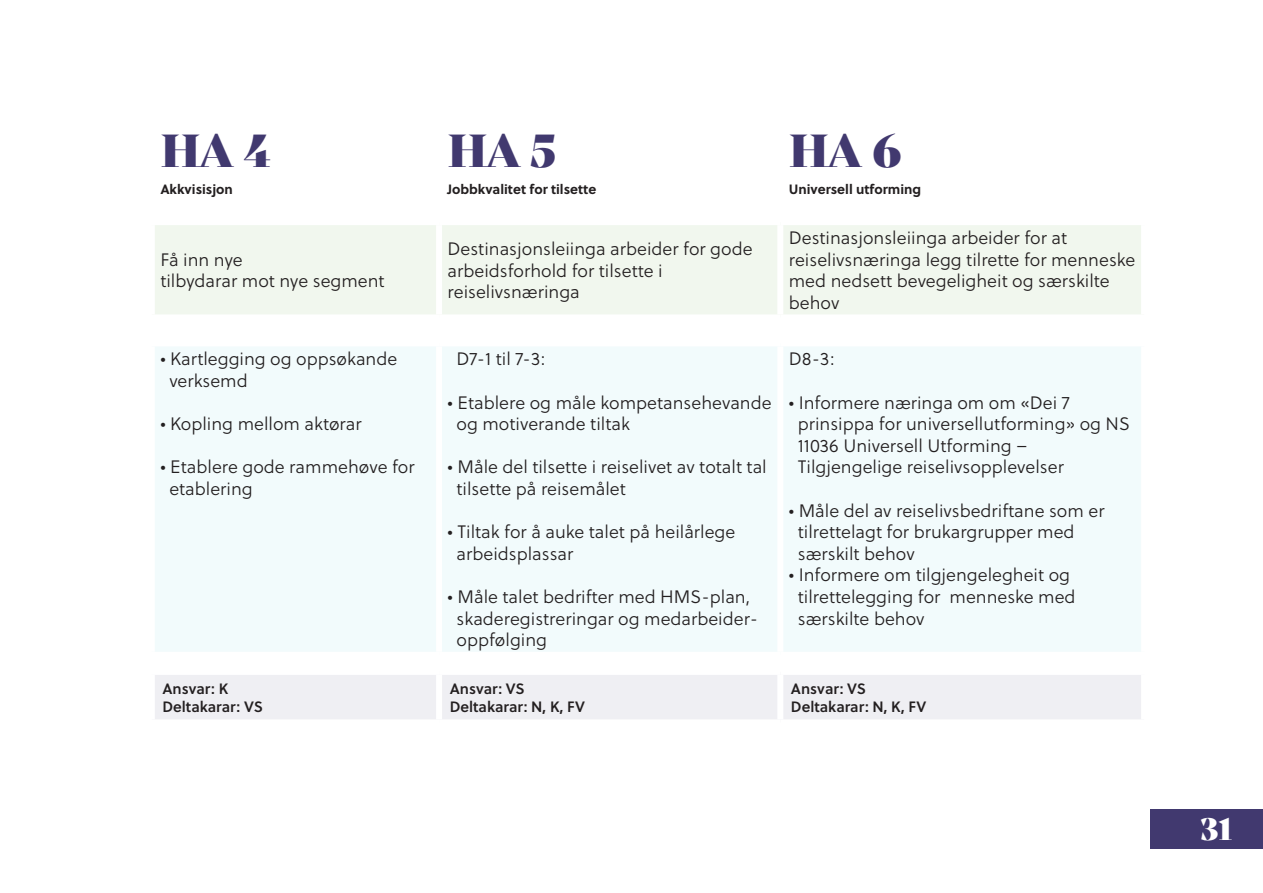
<style>
.page{position:relative;width:1263px;height:893px;background:#fff}
.page>*{position:absolute;margin:0;border:0;box-sizing:border-box;transform-origin:0 0}
.t1{font:45px "Bely Display";color:#41396f}
.t2{font:30px "Bely Display";color:#fff}
.t3{font:18px/21.6px "Soleil Lt";color:#231f20}
.t4{font:15px "Soleil Sb";color:#231f20}
.t5{font:700 13.5px "Soleil";color:#231f20}
</style>
<div class="page">
<div style="left:1151px;top:809px;width:112px;height:39px;background:#41396f"></div>
<div style="left:155px;top:225px;width:986px;height:89px;background:#f1f7ee"></div>
<div style="left:155px;top:347px;width:986px;height:305px;background:#f2fbfc"></div>
<div style="left:155px;top:675px;width:986px;height:44px;background:#efeff3"></div>
<div style="left:436px;top:225px;width:6px;height:89px;background:#fff"></div>
<div style="left:777px;top:225px;width:6px;height:89px;background:#fff"></div>
<div style="left:436px;top:346px;width:6px;height:306px;background:#fff"></div>
<div style="left:777px;top:346px;width:6px;height:306px;background:#fff"></div>
<div style="left:436px;top:675px;width:6px;height:44px;background:#fff"></div>
<div style="left:777px;top:675px;width:6px;height:44px;background:#fff"></div>
<p class="t1" style="left:160px;top:115px;width:112px">HA 4</p>
<p class="t1" style="left:448px;top:115px;width:110px">HA 5</p>
<p class="t1" style="left:789px;top:115px;width:114px">HA 6</p>
<p class="t5" style="left:160px;top:179px;width:74px">Akkvisisjon</p>
<p class="t5" style="left:448px;top:179px;width:150px">Jobbkvalitet for tilsette</p>
<p class="t5" style="left:789px;top:179px;width:134px">Universell utforming</p>
<p class="t3" style="left:160px;top:248px;width:84px">Få inn nye</p>
<p class="t3" style="left:160px;top:270px;width:226px">tilbydarar mot nye segment</p>
<p class="t3" style="left:160px;top:348px;width:238px">• Kartlegging og oppsøkande</p>
<p class="t3" style="left:169px;top:370px;width:80px">verksemd</p>
<p class="t3" style="left:160px;top:413px;width:203px">• Kopling mellom aktørar</p>
<p class="t3" style="left:160px;top:456px;width:256px">• Etablere gode rammehøve for</p>
<p class="t3" style="left:169px;top:478px;width:85px">etablering</p>
<p class="t4" style="left:162px;top:677px;width:67px">Ansvar: K</p>
<p class="t4" style="left:162px;top:695px;width:102px">Deltakarar: VS</p>
<p class="t3" style="left:448px;top:238px;width:306px">Destinasjonsleiinga arbeider for gode</p>
<p class="t3" style="left:448px;top:259px;width:217px">arbeidsforhold for tilsette i</p>
<p class="t3" style="left:448px;top:281px;width:134px">reiselivsnæringa</p>
<p class="t3" style="left:457px;top:348px;width:90px">D7-1 til 7-3:</p>
<p class="t3" style="left:448px;top:391px;width:326px">• Etablere og måle kompetansehevande</p>
<p class="t3" style="left:457px;top:413px;width:175px">og motiverande tiltak</p>
<p class="t3" style="left:448px;top:456px;width:321px">• Måle del tilsette i reiselivet av totalt tal</p>
<p class="t3" style="left:457px;top:478px;width:171px">tilsette på reisemålet</p>
<p class="t3" style="left:448px;top:521px;width:289px">• Tiltak for å auke talet på heilårlege</p>
<p class="t3" style="left:457px;top:543px;width:118px">arbeidsplassar</p>
<p class="t3" style="left:448px;top:586px;width:304px">• Måle talet bedrifter med HMS-plan,</p>
<p class="t3" style="left:457px;top:607px;width:303px">skaderegistreringar og medarbeider-</p>
<p class="t3" style="left:457px;top:629px;width:92px">oppfølging</p>
<p class="t4" style="left:450px;top:677px;width:77px">Ansvar: VS</p>
<p class="t4" style="left:450px;top:695px;width:137px">Deltakarar: N, K, FV</p>
<p class="t3" style="left:789px;top:227px;width:280px">Destinasjonsleiinga arbeider for at</p>
<p class="t3" style="left:789px;top:248px;width:348px">reiselivsnæringa legg tilrette for menneske med nedsett bevegeligheit og særskilte behov</p>
<p class="t3" style="left:789px;top:348px;width:47px">D8-3:</p>
<p class="t3" style="left:789px;top:391px;width:282px">• Informere næringa om om «Dei 7</p>
<p class="t3" style="left:798px;top:413px;width:334px">prinsippa for universellutforming» og NS</p>
<p class="t3" style="left:798px;top:435px;width:231px">11036 Universell Utforming –</p>
<p class="t3" style="left:798px;top:456px;width:268px">Tilgjengelige reiselivsopplevelser</p>
<p class="t3" style="left:789px;top:499px;width:317px">• Måle del av reiselivsbedriftane som er</p>
<p class="t3" style="left:798px;top:521px;width:278px">tilrettelagt for brukargrupper med</p>
<p class="t3" style="left:798px;top:543px;width:118px">særskilt behov</p>
<p class="t3" style="left:789px;top:564px;width:283px">• Informere om tilgjengelegheit og</p>
<p class="t3" style="left:798px;top:586px;width:279px">tilrettelegging for menneske med</p>
<p class="t3" style="left:798px;top:607px;width:128px">særskilte behov</p>
<p class="t4" style="left:791px;top:677px;width:77px">Ansvar: VS</p>
<p class="t4" style="left:791px;top:695px;width:137px">Deltakarar: N, K, FV</p>
<h2 class="t2" style="left:1200px;top:805px;width:33px">31</h2>
</div>
